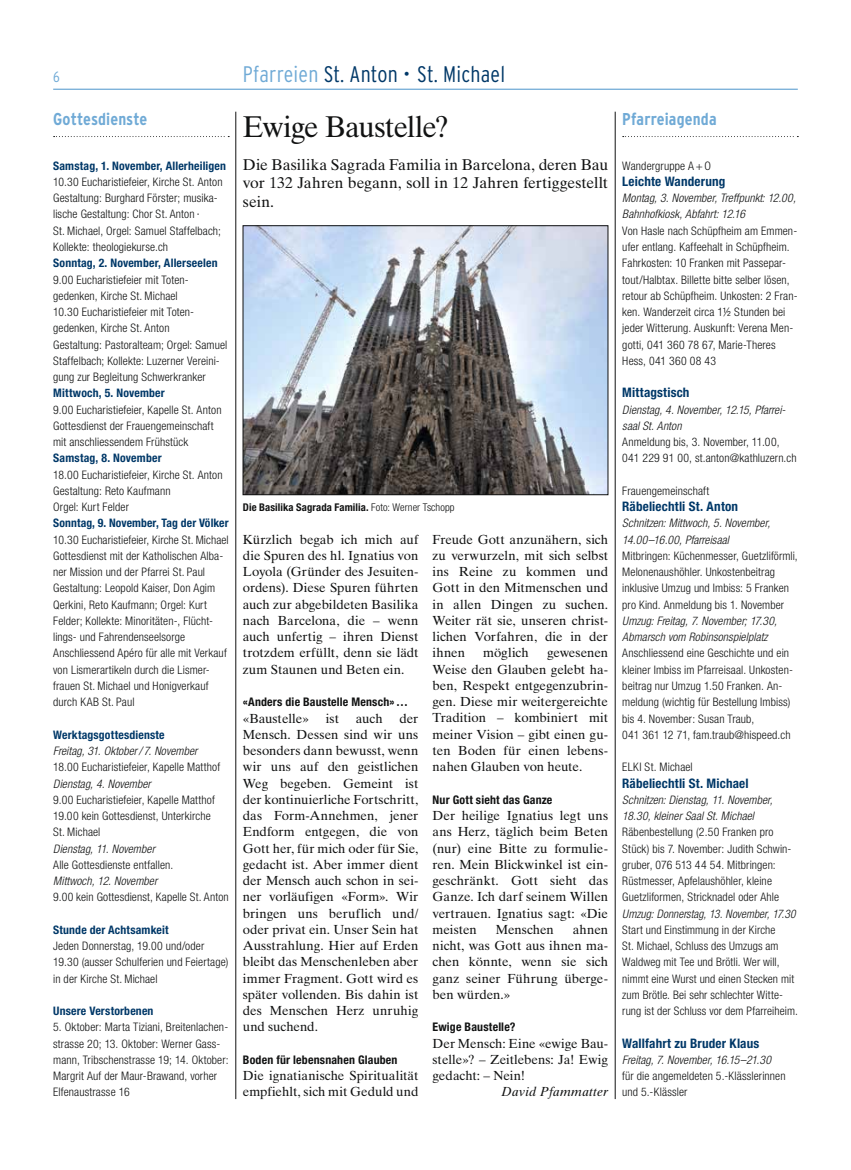
<style>
.page{position:relative;width:851px;height:1170px;background:#fff}
.page>*{position:absolute;margin:0;border:0;box-sizing:border-box;transform-origin:0 0}
.t1{font:30px "Times Ten LT Std";letter-spacing:-.03em;color:#111212}
.t2{font:300 condensed 22.5px "Interstate";letter-spacing:.01em;color:#003868}
.t3{font:700 condensed 17.12px "Interstate";letter-spacing:.005em;color:#70aad6}
.t4{font:15.62px/18.8px "Times Ten LT Std";color:#111212;text-align:justify}
.t5{font:300 condensed 15px "Interstate";color:#70aad6}
.t6{font:13.12px/16.2px "Times Ten LT Std";letter-spacing:-.005em;color:#111212;text-align:justify}
.t7{font:700 condensed 13.12px "Helvetica Neue LT Std";letter-spacing:.01em;color:#003868}
.t8{font:italic 13.12px "Times Ten LT Std";letter-spacing:.01em;color:#111212}
.t9{font:700 condensed 11.88px "Helvetica Neue LT Std";letter-spacing:.015em;color:#111212}
.t10{font:300 condensed 11.75px/16.2px "Helvetica Neue LT Std";letter-spacing:.01em;color:#111212}
.t11{font:italic 300 condensed 11.75px/16.2px "Helvetica Neue LT Std";letter-spacing:.01em;color:#111212}
.t12{font:700 condensed 11.75px "Helvetica Neue LT Std";letter-spacing:.015em;color:#003868}
.t13{font:700 condensed 10.62px "Helvetica Neue LT Std";letter-spacing:.01em;color:#111212}
.s1{color:#70aad6}
.s2{font-weight:300}
</style>
<div class="page">
<hr style="left:53px;top:89px;width:744px;height:1px;background:#70aad6">
<svg style="left:54px;top:136px;width:175px;height:1px"></svg>
<hr style="left:235px;top:112px;width:1px;height:986px;background:#111212">
<hr style="left:615px;top:112px;width:1px;height:986px;background:#111212">
<svg style="left:622px;top:136px;width:176px;height:1px"></svg>
<img style="left:245px;top:227px;width:361px;height:266px">
<div style="left:243px;top:225px;width:365px;height:270px;border:1px solid #111212"></div>
<p class="t5" style="left:53px;top:68px;width:8px">6</p>
<h2 class="t2" style="left:243px;top:62px;width:264px"><span class="s1">Pfarreien</span> St. Anton • St. Michael</h2>
<h3 class="t3" style="left:53px;top:110px;width:96px">Gottesdienste</h3>
<p class="t12" style="left:53px;top:158px;width:174px">Samstag, 1. November, Allerheiligen</p>
<p class="t10" style="left:53px;top:173px;width:171px">10.30 Eucharistiefeier, Kirche St. Anton Gestaltung: Burghard Förster; musika&shy;lische Gestaltung: Chor St. Anton ∙<br>St. Michael, Orgel: Samuel Staffelbach; Kollekte: theologiekurse.ch</p>
<p class="t12" style="left:53px;top:256px;width:166px">Sonntag, 2. November, Allerseelen</p>
<p class="t10" style="left:53px;top:271px;width:176px">9.00 Eucharistiefeier mit Toten&shy;gedenken, Kirche St. Michael<br>10.30 Eucharistiefeier mit Toten&shy;gedenken, Kirche St. Anton<br>Gestaltung: Pastoralteam; Orgel: Samuel Staffelbach; Kollekte: Luzerner Vereini&shy;gung zur Begleitung Schwerkranker</p>
<p class="t12" style="left:53px;top:386px;width:113px">Mittwoch, 5. November</p>
<p class="t10" style="left:53px;top:401px;width:170px">9.00 Eucharistiefeier, Kapelle St. Anton<br>Gottesdienst der Frauengemeinschaft mit anschliessendem Frühstück</p>
<p class="t12" style="left:53px;top:451px;width:110px">Samstag, 8. November</p>
<p class="t10" style="left:53px;top:466px;width:171px">18.00 Eucharistiefeier, Kirche St. Anton<br>Gestaltung: Reto Kaufmann<br>Orgel: Kurt Felder</p>
<p class="t12" style="left:53px;top:516px;width:177px">Sonntag, 9. November, Tag der Völker</p>
<p class="t10" style="left:53px;top:531px;width:177px">10.30 Eucharistiefeier, Kirche St. Michael Gottesdienst mit der Katholischen Alba&shy;ner Mission und der Pfarrei St. Paul Gestaltung: Leopold Kaiser, Don Agim Qerkini, Reto Kaufmann; Orgel: Kurt Felder; Kollekte: Minoritäten-, Flücht&shy;lings- und Fahrendenseelsorge Anschliessend Apéro für alle mit Verkauf von Lismerartikeln durch die Lismer&shy;frauen St. Michael und Honigverkauf durch KAB St. Paul</p>
<p class="t12" style="left:53px;top:727px;width:113px">Werktagsgottesdienste</p>
<p class="t11" style="left:53px;top:743px;width:146px">Freitag, 31. Oktober / 7. November</p>
<p class="t10" style="left:53px;top:758px;width:168px">18.00 Eucharistiefeier, Kapelle Matthof</p>
<p class="t11" style="left:53px;top:775px;width:99px">Dienstag, 4. November</p>
<p class="t10" style="left:53px;top:791px;width:163px">9.00 Eucharistiefeier, Kapelle Matthof<br>19.00 kein Gottesdienst, Unterkirche<br>St. Michael</p>
<p class="t11" style="left:53px;top:840px;width:103px">Dienstag, 11. November</p>
<p class="t10" style="left:53px;top:856px;width:121px">Alle Gottesdienste entfallen.</p>
<p class="t11" style="left:53px;top:873px;width:106px">Mittwoch, 12. November</p>
<p class="t10" style="left:53px;top:888px;width:177px">9.00 kein Gottesdienst, Kapelle St. Anton</p>
<p class="t12" style="left:53px;top:922px;width:117px">Stunde der Achtsamkeit</p>
<p class="t10" style="left:53px;top:937px;width:177px">Jeden Donnerstag, 19.00 und/oder<br>19.30 (ausser Schulferien und Feiertage) in der Kirche St. Michael</p>
<p class="t12" style="left:53px;top:1003px;width:102px">Unsere Verstorbenen</p>
<p class="t10" style="left:53px;top:1018px;width:177px">5. Oktober: Marta Tiziani, Breitenlachen&shy;strasse 20; 13. Oktober: Werner Gass&shy;mann, Tribschenstrasse 19; 14. Oktober:<br>Margrit Auf der Maur-Brawand, vorher Elfenaustrasse 16</p>
<h1 class="t1" style="left:243px;top:109px;width:207px">Ewige Baustelle?</h1>
<h3 class="t4" style="left:243px;top:155px;width:366px">Die Basilika Sagrada Familia in Barcelona, deren Bau vor 132 Jahren begann, soll in 12 Jahren fertiggestellt sein.</h3>
<p class="t13" style="left:243px;top:501px;width:213px">Die Basilika Sagrada Familia. <span class="s2">Foto: Werner Tschopp</span></p>
<p class="t6" style="left:243px;top:531px;width:177px">Kürzlich begab ich mich auf die Spuren des hl. Ignatius von Loyola (Gründer des Jesuiten&shy;ordens). Diese Spuren führten auch zur abgebildeten Basilika nach Barcelona, die – wenn auch unfertig – ihren Dienst trotzdem erfüllt, denn sie lädt zum Staunen und Beten ein.</p>
<p class="t9" style="left:243px;top:694px;width:167px">«Anders die Baustelle Mensch»…</p>
<p class="t6" style="left:243px;top:709px;width:68px">«Baustelle»</p>
<p class="t6" style="left:326px;top:709px;width:15px">ist</p>
<p class="t6" style="left:356px;top:709px;width:28px">auch</p>
<p class="t6" style="left:432px;top:531px;width:177px">Freude Gott anzunähern, sich zu verwurzeln, mit sich selbst ins Reine zu kommen und Gott in den Mitmenschen und in allen Dingen zu suchen.<br>Weiter rät sie, unseren christ&shy;lichen Vorfahren, die in der ihnen</p>
<p class="t6" style="left:483px;top:644px;width:47px">möglich</p>
<p class="t6" style="left:432px;top:644px;width:177px;text-indent:114px">gewesenen Weise den Glauben gelebt ha&shy;ben, Respekt entgegenzubrin&shy;gen. Diese mir weitergereichte Tradition – kombiniert mit meiner Vision – gibt einen gu&shy;ten Boden für einen lebens&shy;nahen Glauben von heute.</p>
<p class="t9" style="left:432px;top:792px;width:121px">Nur Gott sieht das Ganze</p>
<p class="t6" style="left:432px;top:807px;width:177px">Der heilige Ignatius legt uns ans Herz, täglich beim Beten (nur) eine Bitte zu formulie&shy;ren. Mein Blickwinkel ist ein&shy;geschränkt. Gott sieht das Ganze. Ich darf seinem Willen vertrauen. Ignatius sagt: «Die meisten</p>
<p class="t6" style="left:243px;top:709px;width:177px;text-indent:157px">der Mensch. Dessen sind wir uns besonders dann bewusst, wenn wir uns auf den geistlichen Weg begeben. Gemeint ist der kontinuierliche Fortschritt, das Form-Annehmen, jener Endform entgegen, die von Gott her, für mich oder für Sie, gedacht ist. Aber immer dient der Mensch auch schon in sei&shy;ner vorläufigen «Form». Wir bringen uns beruflich und/ oder privat ein. Unser Sein hat Ausstrahlung. Hier auf Erden bleibt das Menschenleben aber immer Fragment. Gott wird es später vollenden. Bis dahin ist des Menschen Herz unruhig und suchend.</p>
<p class="t9" style="left:243px;top:1052px;width:156px">Boden für lebensnahen Glauben</p>
<p class="t6" style="left:243px;top:1067px;width:177px">Die ignatianische Spiritualität empfiehlt, sich mit Geduld und</p>
<p class="t6" style="left:432px;top:921px;width:177px;text-indent:140px">ahnen nicht, was Gott aus ihnen ma&shy;chen könnte, wenn sie sich ganz seiner Führung überge&shy;ben würden.»</p>
<p class="t9" style="left:432px;top:1019px;width:84px">Ewige Baustelle?</p>
<p class="t6" style="left:432px;top:1034px;width:177px">Der Mensch: Eine «ewige Bau&shy;stelle»? – Zeitlebens: Ja! Ewig gedacht: – Nein!</p>
<p class="t8" style="left:501px;top:1084px;width:108px">David Pfammatter</p>
<p class="t6" style="left:495px;top:921px;width:60px">Menschen</p>
<h3 class="t3" style="left:622px;top:110px;width:96px">Pfarreiagenda</h3>
<p class="t10" style="left:622px;top:157px;width:90px">Wandergruppe A+O</p>
<p class="t7" style="left:622px;top:173px;width:105px">Leichte Wanderung</p>
<p class="t11" style="left:622px;top:190px;width:175px">Montag, 3. November, Treffpunkt: 12.00,<br>Bahnhofkiosk, Abfahrt: 12.16</p>
<p class="t10" style="left:622px;top:222px;width:177px">Von Hasle nach Schüpfheim am Emmen&shy;ufer entlang. Kaffeehalt in Schüpfheim.<br>Fahrkosten: 10 Franken mit Passepar&shy;tout/Halbtax. Billette bitte selber lösen, retour ab Schüpfheim. Unkosten: 2 Fran&shy;ken. Wanderzeit circa 1½ Stunden bei jeder Witterung. Auskunft: Verena Men&shy;gotti, 041 360 78 67, Marie-Theres Hess, 041 360 08 43</p>
<p class="t7" style="left:622px;top:384px;width:69px">Mittagstisch</p>
<p class="t11" style="left:622px;top:401px;width:165px">Dienstag, 4. November, 12.15, Pfarrei&shy;saal St. Anton</p>
<p class="t10" style="left:622px;top:433px;width:176px">Anmeldung bis, 3. November, 11.00,<br>041 229 91 00, st.anton@kathluzern.ch</p>
<p class="t10" style="left:622px;top:482px;width:89px">Frauengemeinschaft</p>
<p class="t7" style="left:622px;top:498px;width:117px">Räbeliechtli St. Anton</p>
<p class="t11" style="left:622px;top:515px;width:149px">Schnitzen: Mittwoch, 5. November,<br>14.00–16.00, Pfarreisaal</p>
<p class="t10" style="left:622px;top:547px;width:177px">Mitbringen: Küchenmesser, Guetzliförmli, Melonenaushöhler. Unkostenbeitrag inklusive Umzug und Imbiss: 5 Franken pro Kind. Anmeldung bis 1. November</p>
<p class="t11" style="left:622px;top:613px;width:156px">Umzug: Freitag, 7. November; 17.30,<br>Abmarsch vom Robinsonspielplatz</p>
<p class="t10" style="left:622px;top:645px;width:172px">Anschliessend eine Geschichte und ein kleiner Imbiss im Pfarreisaal. Unkosten&shy;beitrag nur Umzug 1.50 Franken. An&shy;meldung (wichtig für Bestellung Imbiss) bis 4. November: Susan Traub,<br>041 361 12 71, fam.traub@hispeed.ch</p>
<p class="t10" style="left:622px;top:758px;width:72px">ELKI St. Michael</p>
<p class="t7" style="left:622px;top:774px;width:128px">Räbeliechtli St. Michael</p>
<p class="t11" style="left:622px;top:791px;width:152px">Schnitzen: Dienstag, 11. November,<br>18.30, kleiner Saal St. Michael</p>
<p class="t10" style="left:622px;top:823px;width:171px">Räbenbestellung (2.50 Franken pro Stück) bis 7. November: Judith Schwin&shy;gruber, 076 513 44 54. Mitbringen:<br>Rüstmesser, Apfelaushöhler, kleine Guetzliformen, Stricknadel oder Ahle</p>
<p class="t11" style="left:622px;top:905px;width:175px">Umzug: Donnerstag, 13. November, 17.30</p>
<p class="t10" style="left:622px;top:921px;width:177px">Start und Einstimmung in der Kirche<br>St. Michael, Schluss des Umzugs am Waldweg mit Tee und Brötli. Wer will, nimmt eine Wurst und einen Stecken mit zum Brötle. Bei sehr schlechter Witte&shy;rung ist der Schluss vor dem Pfarreiheim.</p>
<p class="t7" style="left:622px;top:1034px;width:138px">Wallfahrt zu Bruder Klaus</p>
<p class="t11" style="left:622px;top:1051px;width:150px">Freitag, 7. November, 16.15–21.30</p>
<p class="t10" style="left:622px;top:1067px;width:165px">für die angemeldeten 5.-Klässlerinnen und 5.-Klässler</p>
</div>
